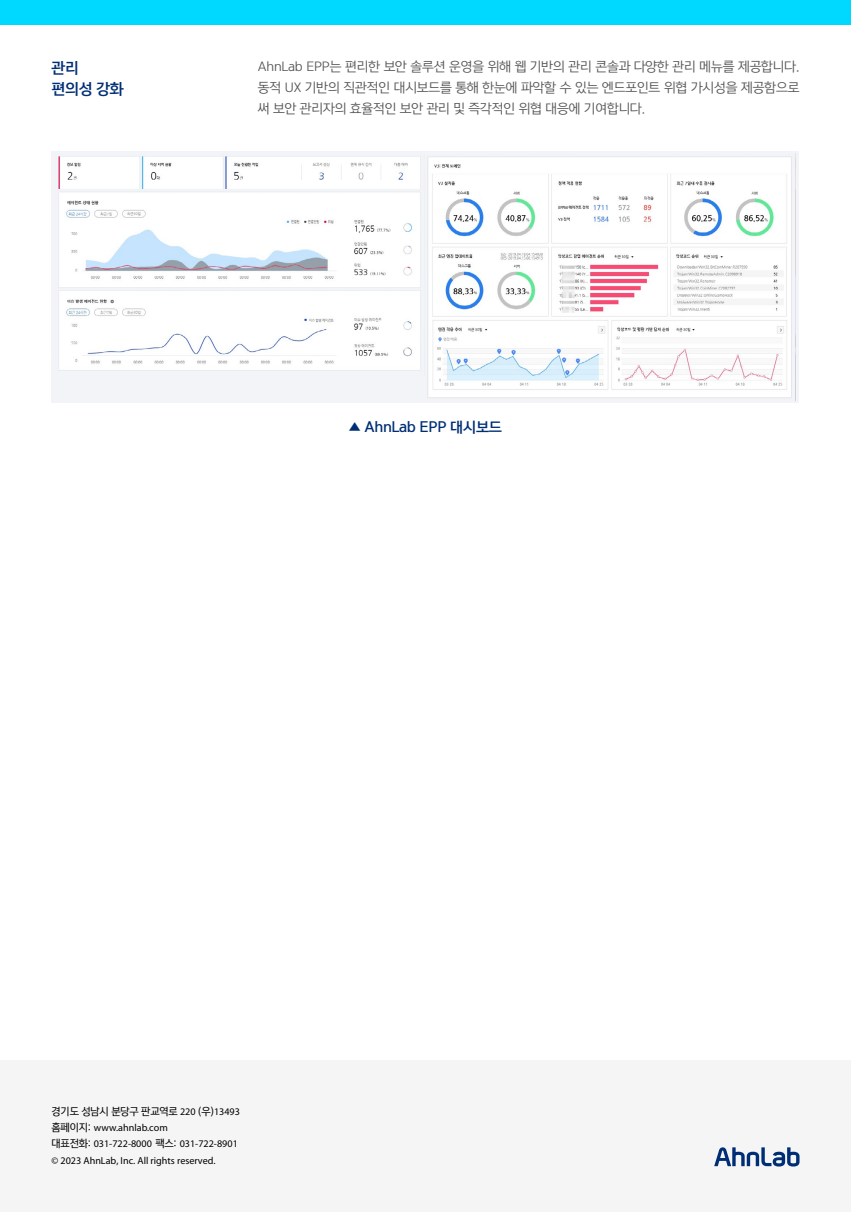
<style>
.page{position:relative;width:851px;height:1212px;background:#fff}
.page>*{position:absolute;margin:0;border:0;box-sizing:border-box;transform-origin:0 0}
.t1{font:14.25px/21px "Yoon Gothic Pro 770";letter-spacing:-.025em;color:#002e75}
.t2{font:13.5px "Yoon Gothic Pro 770";letter-spacing:-.025em;color:#002e75}
.t3{font:12.75px/21px "Yoon Gothic Pro 740";letter-spacing:-.01em;color:#535353;text-align:justify}
.t4{font:10.2px/16.2px "Myriad Pro";color:#000}
.t5{font:10.2px "Yoon Gothic Pro 750";letter-spacing:-.025em;color:#000}
.s1{font-family:"Myriad Pro"}
.s2{font-family:"Yoon Gothic Pro 750"}
</style>
<div class="page">
<div style="left:52px;top:152px;width:746px;height:251px;background:#f3f4f8"></div>
<img style="left:58px;top:156px;width:362px;height:215px">
<img style="left:427px;top:156px;width:365px;height:242px">
<div style="left:0;top:0;width:850px;height:25px;background:#00d9ff"></div>
<div style="left:0;top:1060px;width:850px;height:152px;background:#f5f5f5"></div>
<svg style="left:714px;top:1147px;width:85px;height:19px"></svg>
<p class="t1" style="left:52px;top:57px;width:74px">관리 편의성 강화</p>
<p class="t3" style="left:258px;top:56px;width:543px">AhnLab EPP는 편리한 보안 솔루션 운영을 위해 웹 기반의 관리 콘솔과 다양한 관리 메뉴를 제공합니다. 동적 UX 기반의 직관적인 대시보드를 통해 한눈에 파악할 수 있는 엔드포인트 위협 가시성을 제공함으로 써 보안 관리자의 효율적인 보안 관리 및 즉각적인 위협 대응에 기여합니다.</p>
<p class="t2" style="left:348px;top:417px;width:156px">▲ AhnLab EPP 대시보드</p>
<p class="t5" style="left:52px;top:1104px;width:190px">경기도 성남시 분당구 판교역로 <span class="s1">220</span> (우)<span class="s1">13493</span></p>
<p class="t4" style="left:52px;top:1119px;width:188px"><span class="s2">홈페이지:</span> www.ahnlab.com<br><span class="s2">대표전화:</span> 031-722-8000 <span class="s2">팩스:</span> 031-722-8901 © 2023 AhnLab, Inc. All rights reserved.</p>
</div>
